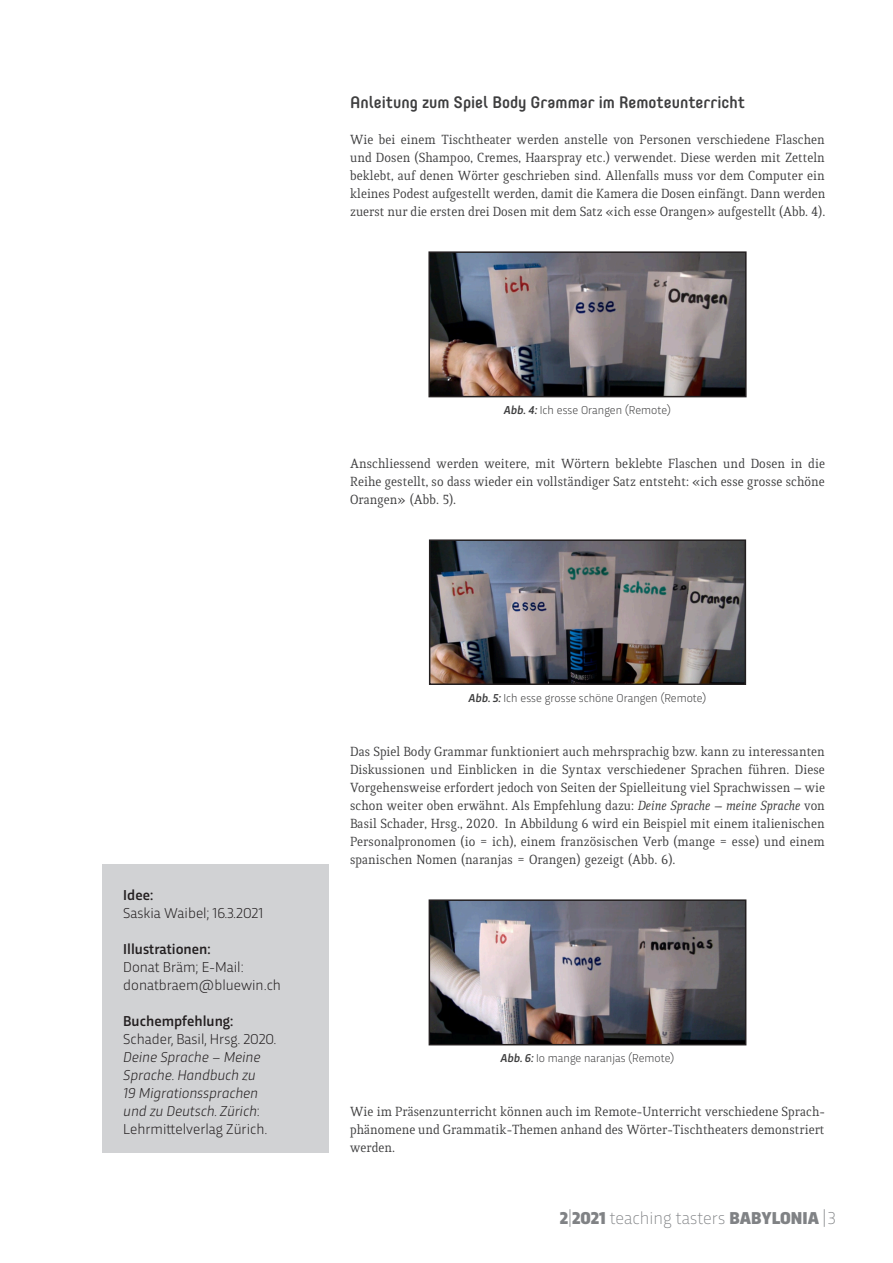
<style>
.page{position:relative;width:893px;height:1263px;background:#fff}
.page>*{position:absolute;margin:0;border:0;box-sizing:border-box;transform-origin:0 0}
.t1{font:200 18px "Trasandina";color:#808285}
.Heading{font:500 16.5px "Core Mellow 55";color:#3e3e3f}
.Heading-2{font:italic 300 15px/18px "Trasandina";color:#231f20}
.Heading-3{font:300 15px/18px "Trasandina";color:#231f20}
.Heading-4{font:500 15px "Trasandina";color:#231f20}
.Testo_Base_-_Quiroga{font:14.25px/18px "Quiroga Serif Pro";color:#3e3e3f;text-align:justify}
.Testo_Base_-_Quiroga-2{font:300 12px "Trasandina";color:#3e3e3f}
.s1{font-weight:500;font-style:italic}
.s2{font-style:normal}
.s3{font-style:italic}
.s4{font-weight:900}
</style>
<div class="page">
<div style="left:102px;top:864px;width:227px;height:288px;background:#d1d2d4"></div>
<img style="left:431px;top:254px;width:313px;height:140px">
<div style="left:428px;top:251px;width:319px;height:146px;border:2px solid #231f20"></div>
<img style="left:432px;top:542px;width:311px;height:140px">
<div style="left:429px;top:539px;width:317px;height:146px;border:2px solid #231f20"></div>
<img style="left:432px;top:902px;width:311px;height:140px">
<div style="left:429px;top:899px;width:317px;height:146px;border:2px solid #231f20"></div>
<p class="Heading" style="left:350px;top:90px;width:396px">Anleitung zum Spiel Body Grammar im Remoteunterricht</p>
<p class="Testo_Base_-_Quiroga" style="left:350px;top:131px;width:477px">Wie bei einem Tischtheater werden anstelle von Personen verschiedene Flaschen und Dosen (Shampoo, Cremes, Haarspray etc.) verwendet. Diese werden mit Zetteln beklebt, auf denen Wörter geschrieben sind. Allenfalls muss vor dem Computer ein kleines Podest aufgestellt werden, damit die Kamera die Dosen einfängt. Dann werden zuerst nur die ersten drei Dosen mit dem Satz «ich esse Orangen» aufgestellt (Abb. 4).</p>
<p class="Testo_Base_-_Quiroga-2" style="left:504px;top:401px;width:169px"><span class="s1">Abb. 4:</span> Ich esse Orangen (Remote)</p>
<p class="Testo_Base_-_Quiroga" style="left:350px;top:455px;width:476px">Anschliessend werden weitere, mit Wörtern beklebte Flaschen und Dosen in die Reihe gestellt, so dass wieder ein vollständiger Satz entsteht: «ich esse grosse schöne Orangen» (Abb. 5).</p>
<p class="Heading-4" style="left:123px;top:884px;width:31px">Idee:</p>
<p class="Heading-3" style="left:123px;top:903px;width:141px">Saskia Waibel; 16.3.2021</p>
<p class="Heading-4" style="left:123px;top:938px;width:89px">Illustrationen:</p>
<p class="Heading-3" style="left:123px;top:957px;width:159px">Donat Bräm; E-Mail: donatbraem@bluewin.ch</p>
<p class="Heading-4" style="left:123px;top:1010px;width:111px">Buchempfehlung:</p>
<p class="Heading-2" style="left:123px;top:1029px;width:155px"><span class="s2">Schader, Basil, Hrsg. 2020.<br></span>Deine Sprache – Meine<br>Sprache. Handbuch zu<br>19 Migrationssprachen und zu Deutsch. Zürich<span class="s2">:<br>Lehrmittelverlag Zürich.</span></p>
<p class="Testo_Base_-_Quiroga-2" style="left:468px;top:689px;width:240px"><span class="s1">Abb. 5:</span> Ich esse grosse schöne Orangen (Remote)</p>
<p class="Testo_Base_-_Quiroga" style="left:350px;top:743px;width:477px">Das Spiel Body Grammar funktioniert auch mehrsprachig bzw. kann zu interessanten Diskussionen und Einblicken in die Syntax verschiedener Sprachen führen. Diese Vorgehensweise erfordert jedoch von Seiten der Spielleitung viel Sprachwissen – wie schon weiter oben erwähnt. Als Empfehlung dazu: <span class="s3">Deine Sprache – meine Sprache</span> von Basil Schader, Hrsg., 2020. In Abbildung 6 wird ein Beispiel mit einem italienischen Personalpronomen (io = ich), einem französischen Verb (mange = esse) und einem spanischen Nomen (naranjas = Orangen) gezeigt (Abb. 6).</p>
<p class="Testo_Base_-_Quiroga-2" style="left:501px;top:1049px;width:175px"><span class="s1">Abb. 6:</span> Io mange naranjas (Remote)</p>
<p class="Testo_Base_-_Quiroga" style="left:350px;top:1103px;width:476px">Wie im Präsenzunterricht können auch im Remote-Unterricht verschiedene Sprach&shy;phänomene und Grammatik-Themen anhand des Wörter-Tischtheaters demonstriert werden.</p>
<p class="t1" style="left:560px;top:1205px;width:278px"><span class="s4">2</span>|<span class="s4">2021</span> teaching tasters <span class="s4">BABYLONIA</span> | 3</p>
</div>
